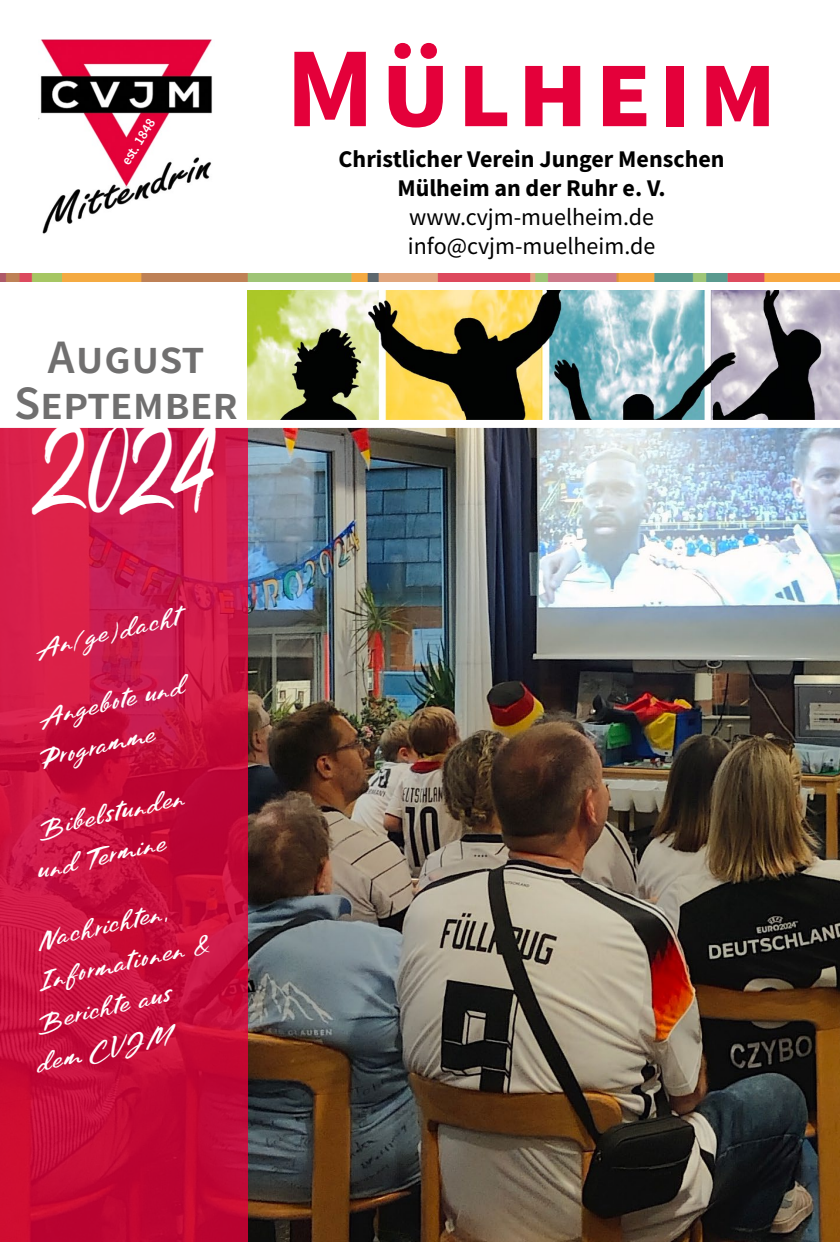
<style>
.page{position:relative;width:840px;height:1242px;background:#fff}
.page>*{position:absolute;margin:0;border:0;box-sizing:border-box;transform-origin:0 0}
.t1{font:700 114px "Source Sans Pro";letter-spacing:.04em;color:#e4003a}
.t2{font:82px "Los Banditos Script";color:#fff;scale:.6 1}
.t3{font:600 48px "Source Sans Pro";letter-spacing:-.01em;color:#706f6f}
.t4{font:700 24px "Source Sans Pro";color:#000}
.t5{font:24px "Source Sans Pro";color:#000}
.Inhaltsverzeichnis{font:italic 18px "Los Banditos Script";color:#fff;scale:1.15 1}
.Frage{font:600 14px "Source Sans Pro";color:#fff}
</style>
<div class="page">
<img style="left:248px;top:428px;width:591px;height:814px">
<img style="left:38px;top:40px;width:174px;height:194px">
<img style="left:0;top:273px;width:839px;height:8px">
<img style="left:248px;top:291px;width:591px;height:129px">
<svg style="left:0;top:428px;width:248px;height:814px;background:#c9123f"></svg>
<p class="Frage" style="left:117px;top:159px;width:53px;rotate:-58deg">est. 1848</p>
<p class="t3" style="left:48px;top:325px;width:158px">August</p>
<p class="t3" style="left:14px;top:371px;width:225px">September</p>
<p class="t2" style="left:42px;top:415px;width:290px">2024</p>
<p class="Inhaltsverzeichnis" style="left:33px;top:641px;width:130px;rotate:-13deg">An(ge)dacht</p>
<p class="Inhaltsverzeichnis" style="left:36px;top:710px;width:131px;rotate:-13deg">Angebote und</p>
<p class="Inhaltsverzeichnis" style="left:37px;top:751px;width:104px;rotate:-13deg">Programme</p>
<p class="Inhaltsverzeichnis" style="left:36px;top:821px;width:131px;rotate:-13deg">Bibelstunden</p>
<p class="Inhaltsverzeichnis" style="left:36px;top:862px;width:115px;rotate:-13deg">und Termine</p>
<p class="Inhaltsverzeichnis" style="left:35px;top:932px;width:117px;rotate:-13deg">Nachrichten,</p>
<p class="Inhaltsverzeichnis" style="left:36px;top:973px;width:151px;rotate:-13deg">Informationen &amp;</p>
<p class="Inhaltsverzeichnis" style="left:35px;top:1014px;width:121px;rotate:-13deg">Berichte aus</p>
<p class="Inhaltsverzeichnis" style="left:34px;top:1055px;width:121px;rotate:-13deg">dem CVJM</p>
<p class="t1" style="left:285px;top:11px;width:493px">Mülheim</p>
<p class="t4" style="left:338px;top:143px;width:387px">Christlicher Verein Junger Menschen</p>
<p class="t4" style="left:397px;top:172px;width:270px">Mülheim an der Ruhr e. V.</p>
<p class="t5" style="left:409px;top:202px;width:246px">www.cvjm-muelheim.de</p>
<p class="t5" style="left:407px;top:230px;width:249px">info@cvjm-muelheim.de</p>
</div>
